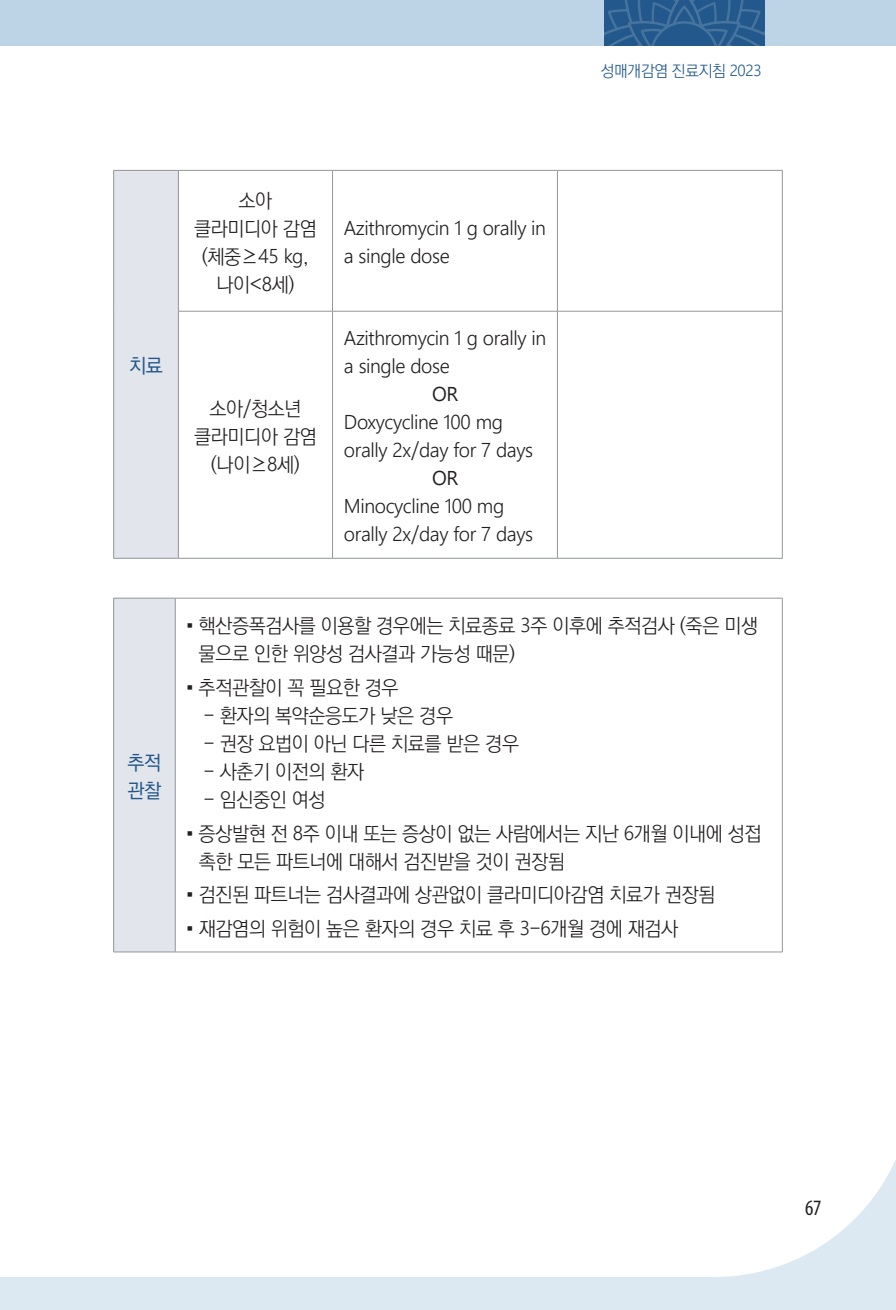
<style>
.page{position:relative;width:896px;height:1310px;background:#fff}
.page>*{position:absolute;margin:0;border:0;box-sizing:border-box;transform-origin:0 0}
.t1{font:condensed 22px "Myriad Pro";color:#231f20}
.t2{font:300 20px/28px "Ko Pub Dotum";letter-spacing:-.02em;color:#231f20;text-align:center}
.t3{font:300 20px/28px "Segoe UI";letter-spacing:-.02em;color:#231f20}
.t4{font:500 20px/28px "Ko Pub Dotum";color:#22588b}
.t5{font:20px "Segoe UI";color:#231f20}
.t6{font:300 16px "Ko Pub Dotum";letter-spacing:-.02em;color:#22588b}
.s1{font-family:"Segoe UI"}
.s2{font-family:"Dotum";font-weight:400}
.s3{font-family:"Ko Pub Dotum"}
.s4{font-family:"Times New Roman";font-weight:400}
</style>
<div class="page">
<div style="left:0;top:1089px;width:896px;height:221px;background:#dce9f2"></div>
<svg style="left:0;top:691px;width:896px;height:586px"></svg>
<div style="left:0;top:0;width:896px;height:45px;background:#bdd4e7"></div>
<svg style="left:604px;top:0;width:160px;height:45px;background:#2a5e8f"></svg>
<div style="left:114px;top:170px;width:64px;height:388px;background:#e3e5ed"></div>
<hr style="left:178px;top:170px;width:154px;height:1px;background:#939598">
<hr style="left:332px;top:170px;width:225px;height:1px;background:#939598">
<hr style="left:332px;top:171px;width:1px;height:140px;background:#939598">
<hr style="left:557px;top:170px;width:225px;height:1px;background:#939598">
<hr style="left:557px;top:171px;width:1px;height:140px;background:#939598">
<hr style="left:782px;top:171px;width:1px;height:140px;background:#939598">
<hr style="left:178px;top:311px;width:154px;height:1px;background:#939598">
<hr style="left:332px;top:311px;width:225px;height:1px;background:#939598">
<hr style="left:332px;top:311px;width:1px;height:247px;background:#939598">
<hr style="left:557px;top:311px;width:225px;height:1px;background:#939598">
<hr style="left:557px;top:311px;width:1px;height:247px;background:#939598">
<hr style="left:782px;top:311px;width:1px;height:247px;background:#939598">
<hr style="left:178px;top:558px;width:154px;height:1px;background:#939598">
<hr style="left:332px;top:558px;width:225px;height:1px;background:#939598">
<hr style="left:557px;top:558px;width:225px;height:1px;background:#939598">
<hr style="left:113px;top:170px;width:65px;height:1px;background:#939598">
<hr style="left:113px;top:171px;width:1px;height:140px;background:#939598">
<hr style="left:178px;top:171px;width:1px;height:140px;background:#939598">
<hr style="left:113px;top:311px;width:1px;height:247px;background:#939598">
<hr style="left:178px;top:311px;width:1px;height:247px;background:#939598">
<hr style="left:113px;top:558px;width:65px;height:1px;background:#939598">
<div style="left:114px;top:598px;width:61px;height:354px;background:#e3e5ed"></div>
<hr style="left:175px;top:598px;width:607px;height:1px;background:#939598">
<hr style="left:782px;top:598px;width:1px;height:353px;background:#939598">
<hr style="left:175px;top:951px;width:607px;height:1px;background:#939598">
<hr style="left:113px;top:598px;width:62px;height:1px;background:#939598">
<hr style="left:113px;top:598px;width:1px;height:353px;background:#939598">
<hr style="left:175px;top:598px;width:1px;height:353px;background:#939598">
<hr style="left:113px;top:951px;width:62px;height:1px;background:#939598">
<p class="t6" style="left:601px;top:63px;width:162px">성매개감염 진료지침 <span class="s1">2023</span></p>
<p class="t4" style="left:129px;top:353px;width:35px">치료</p>
<p class="t2" style="left:194px;top:187px;width:124px">소아 클라미디아 감염 (체중≥<span class="s1">45 kg</span>, 나이<span class="s2">&lt;</span><span class="s1">8</span>세)</p>
<p class="t2" style="left:194px;top:395px;width:124px">소아/청소년 클라미디아 감염 (나이≥<span class="s1">8</span>세)</p>
<p class="t3" style="left:344px;top:212px;width:204px">Azithromycin 1 g orally in a single dose</p>
<p class="t3" style="left:344px;top:322px;width:204px">Azithromycin 1 g orally in a single dose</p>
<p class="t5" style="left:432px;top:375px;width:28px">OR</p>
<p class="t3" style="left:344px;top:406px;width:161px">Doxycycline 100 mg</p>
<p class="t3" style="left:344px;top:434px;width:191px">orally 2x<span class="s3">/</span>day for 7 days</p>
<p class="t5" style="left:432px;top:459px;width:28px">OR</p>
<p class="t3" style="left:344px;top:490px;width:191px">Minocycline 100 mg orally 2x<span class="s3">/</span>day for 7 days</p>
<p class="t4" style="left:128px;top:749px;width:35px">추적 관찰</p>
<p class="t2" style="left:199px;top:613px;width:561px;text-align:left;text-indent:-12px"><span class="s4">▪</span> 핵산증폭검사를 이용할 경우에는 치료종료 <span class="s1">3</span>주 이후에 추적검사 (죽은 미생 물으로 인한 위양성 검사결과 가능성 때문)</p>
<p class="t2" style="left:187px;top:674px;width:213px"><span class="s4">▪</span> 추적관찰이 꼭 필요한 경우</p>
<p class="t2" style="left:204px;top:702px;width:251px">- 환자의 복약순응도가 낮은 경우</p>
<p class="t2" style="left:204px;top:730px;width:317px">- 권장 요법이 아닌 다른 치료를 받은 경우</p>
<p class="t2" style="left:204px;top:758px;width:162px">- 사춘기 이전의 환자</p>
<p class="t2" style="left:204px;top:786px;width:123px">- 임신중인 여성</p>
<p class="t2" style="left:199px;top:820px;width:564px;text-align:left;text-indent:-12px"><span class="s4">▪</span> 증상발현 전 <span class="s1">8</span>주 이내 또는 증상이 없는 사람에서는 지난 <span class="s1">6</span>개월 이내에 성접 촉한 모든 파트너에 대해서 검진받을 것이 권장됨</p>
<p class="t2" style="left:187px;top:882px;width:530px"><span class="s4">▪</span> 검진된 파트너는 검사결과에 상관없이 클라미디아감염 치료가 권장됨</p>
<p class="t2" style="left:187px;top:915px;width:493px"><span class="s4">▪</span> 재감염의 위험이 높은 환자의 경우 치료 후 <span class="s1">3</span>-<span class="s1">6</span>개월 경에 재검사</p>
<p class="t1" style="left:805px;top:1194px;width:18px">67</p>
</div>
